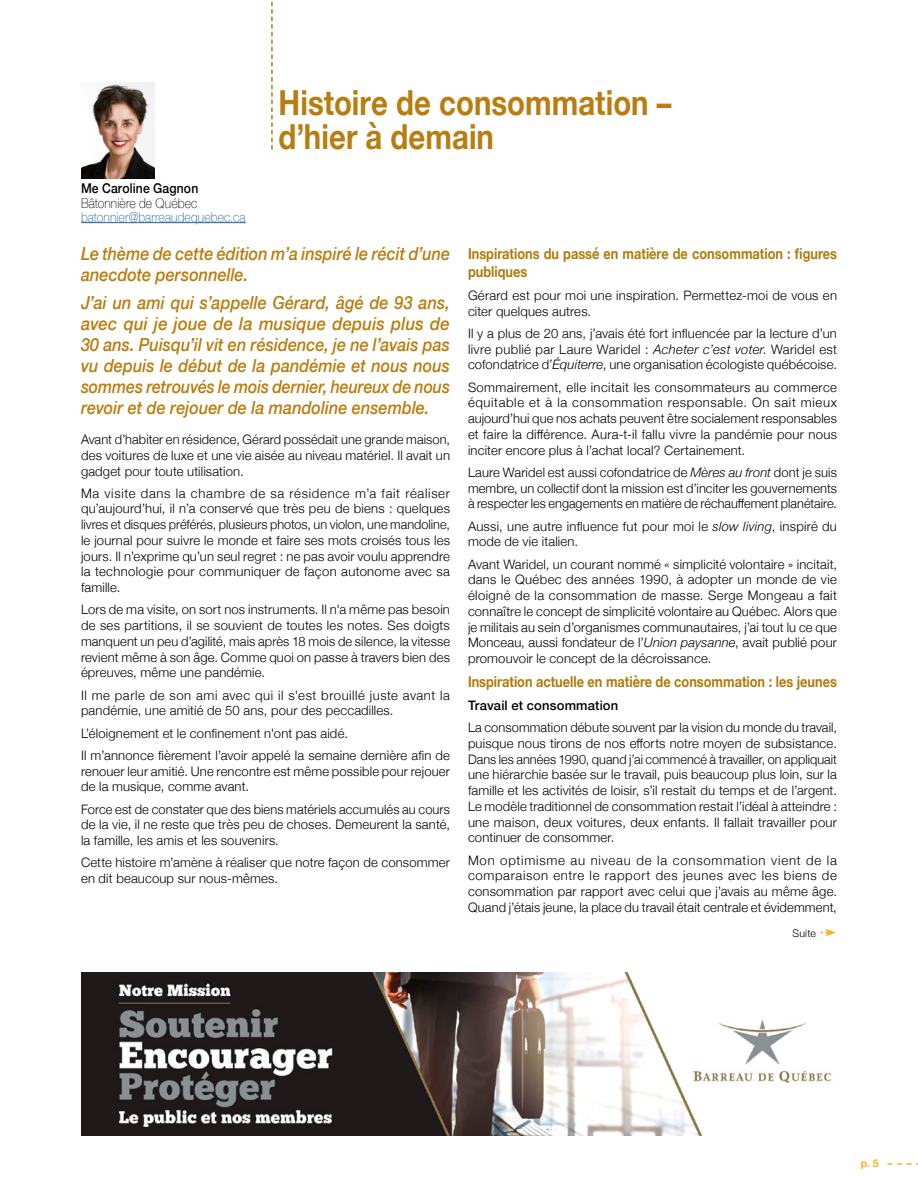
<style>
.page{position:relative;width:918px;height:1188px;background:#fff}
.page>*{position:absolute;margin:0;border:0;box-sizing:border-box;transform-origin:0 0}
.t1{font:700 34.5px/34.5px "Helvetica Neue";color:#b97c0f;scale:.85 1}
.t2{font:italic 500 18px/21px "Helvetica Neue";color:#b97c0f;scale:.9 1}
.t3{font:700 15px/18px "Helvetica Neue";color:#af7b0a;scale:.85 1}
.t4{font:100 13.5px "Helvetica Neue";letter-spacing:.01em;color:#215e9e;scale:.9 1}
.t5{font:100 13.5px "Helvetica Neue";letter-spacing:.01em;color:#000;scale:.9 1}
.t6{font:500 13.5px "Helvetica Neue";letter-spacing:.01em;color:#000;scale:.9 1}
.t7{font:300 13.05px/15.8px "Helvetica Neue";letter-spacing:.015em;color:#000;text-align:justify}
.t8{font:500 13.05px "Helvetica Neue";letter-spacing:.015em;color:#000}
.t9{font:300 10.5px "Helvetica Neue";letter-spacing:.02em;color:#000}
.t10{font:700 10.5px "Helvetica Neue";color:#fcaf17}
.s1{font-style:italic}
</style>
<div class="page">
<svg style="left:888px;top:1163px;width:30px;height:2px"></svg>
<svg style="left:271px;top:1px;width:2px;height:149px"></svg>
<img style="left:81px;top:83px;width:74px;height:95px">
<hr style="left:81px;top:222px;width:165px;height:1px;background:#215e9e">
<img style="left:81px;top:972px;width:751px;height:163px">
<svg style="left:820px;top:929px;width:16px;height:7px"></svg>
<p class="t6" style="left:81px;top:178px;width:132px">Me Caroline Gagnon</p>
<p class="t5" style="left:81px;top:193px;width:131px">Bâtonnière de Québec</p>
<p class="t4" style="left:81px;top:207px;width:185px">batonnier@barreaudequebec.ca</p>
<h1 class="t1" style="left:279px;top:86px;width:464px">Histoire de consommation – d’hier à demain</h1>
<h2 class="t2" style="left:81px;top:242px;width:412px">Le thème de cette édition m’a inspiré le récit d’une anecdote personnelle.</h2>
<p class="t2" style="left:81px;top:291px;width:412px;text-align:justify">J’ai un ami qui s’appelle Gérard, âgé de 93 ans, avec qui je joue de la musique depuis plus de 30 ans. Puisqu’il vit en résidence, je ne l’avais pas vu depuis le début de la pandémie et nous nous sommes retrouvés le mois dernier, heureux de nous revoir et de rejouer de la mandoline ensemble.</p>
<p class="t7" style="left:81px;top:431px;width:371px">Avant d’habiter en résidence, Gérard possédait une grande maison, des voitures de luxe et une vie aisée au niveau matériel. Il avait un gadget pour toute utilisation.</p>
<p class="t7" style="left:81px;top:484px;width:371px">Ma visite dans la chambre de sa résidence m’a fait réaliser qu’aujourd’hui, il n’a conservé que très peu de biens : quelques livres et disques préférés, plusieurs photos, un violon, une mandoline, le journal pour suivre le monde et faire ses mots croisés tous les jours. Il n’exprime qu’un seul regret : ne pas avoir voulu apprendre la technologie pour communiquer de façon autonome avec sa famille.</p>
<p class="t7" style="left:81px;top:601px;width:371px">Lors de ma visite, on sort nos instruments. Il n'a même pas besoin de ses partitions, il se souvient de toutes les notes. Ses doigts manquent un peu d’agilité, mais après 18 mois de silence, la vitesse revient même à son âge. Comme quoi on passe à travers bien des épreuves, même une pandémie.</p>
<p class="t7" style="left:81px;top:686px;width:371px">Il me parle de son ami avec qui il s'est brouillé juste avant la pandémie, une amitié de 50 ans, pour des peccadilles.</p>
<p class="t7" style="left:81px;top:721px;width:371px;line-height:22.2px">L’éloignement et le confinement n'ont pas aidé.<br>Il m’annonce fièrement l’avoir appelé la semaine dernière afin de</p>
<p class="t7" style="left:81px;top:762px;width:370px">renouer leur amitié. Une rencontre est même possible pour rejouer de la musique, comme avant.</p>
<p class="t7" style="left:81px;top:800px;width:371px">Force est de constater que des biens matériels accumulés au cours de la vie, il ne reste que très peu de choses. Demeurent la santé, la famille, les amis et les souvenirs.</p>
<p class="t7" style="left:81px;top:854px;width:370px">Cette histoire m’amène à réaliser que notre façon de consommer en dit beaucoup sur nous-mêmes.</p>
<p class="t3" style="left:468px;top:245px;width:436px">Inspirations du passé en matière de consommation : figures publiques</p>
<p class="t7" style="left:468px;top:286px;width:371px">Gérard est pour moi une inspiration. Permettez-moi de vous en citer quelques autres.</p>
<p class="t7" style="left:468px;top:324px;width:371px">Il y a plus de 20 ans, j’avais été fort influencée par la lecture d’un livre publié par Laure Waridel : <span class="s1">Acheter c’est voter</span>. Waridel est cofondatrice d’<span class="s1">Équiterre</span>, une organisation écologiste québécoise.</p>
<p class="t7" style="left:468px;top:378px;width:371px">Sommairement, elle incitait les consommateurs au commerce équitable et à la consommation responsable. On sait mieux aujourd’hui que nos achats peuvent être socialement responsables et faire la différence. Aura-t-il fallu vivre la pandémie pour nous inciter encore plus à l’achat local? Certainement.</p>
<p class="t7" style="left:468px;top:463px;width:371px">Laure Waridel est aussi cofondatrice de <span class="s1">Mères au front</span> dont je suis membre, un collectif dont la mission est d’inciter les gouvernements à respecter les engagements en matière de réchauffement planétaire.</p>
<p class="t7" style="left:468px;top:517px;width:371px">Aussi, une autre influence fut pour moi le <span class="s1">slow living</span>, inspiré du mode de vie italien.</p>
<p class="t7" style="left:468px;top:555px;width:371px">Avant Waridel, un courant nommé « simplicité volontaire » incitait, dans le Québec des années 1990, à adopter un monde de vie éloigné de la consommation de masse. Serge Mongeau a fait connaître le concept de simplicité volontaire au Québec. Alors que je militais au sein d’organismes communautaires, j’ai tout lu ce que Monceau, aussi fondateur de l’<span class="s1">Union paysanne</span>, avait publié pour promouvoir le concept de la décroissance.</p>
<p class="t3" style="left:468px;top:674px;width:436px">Inspiration actuelle en matière de consommation : les jeunes</p>
<p class="t8" style="left:468px;top:695px;width:152px">Travail et consommation</p>
<p class="t7" style="left:468px;top:719px;width:371px">La consommation débute souvent par la vision du monde du travail, puisque nous tirons de nos efforts notre moyen de subsistance.<br>Dans les années 1990, quand j’ai commencé à travailler, on appliquait une hiérarchie basée sur le travail, puis beaucoup plus loin, sur la famille et les activités de loisir, s’il restait du temps et de l’argent.<br>Le modèle traditionnel de consommation restait l’idéal à atteindre : une maison, deux voitures, deux enfants. Il fallait travailler pour continuer de consommer.</p>
<p class="t7" style="left:468px;top:851px;width:371px">Mon optimisme au niveau de la consommation vient de la comparaison entre le rapport des jeunes avec les biens de consommation par rapport avec celui que j’avais au même âge.<br>Quand j’étais jeune, la place du travail était centrale et évidemment,</p>
<p class="t9" style="left:793px;top:925px;width:25px">Suite</p>
<p class="t10" style="left:861px;top:1155px;width:19px">p. 5</p>
</div>
